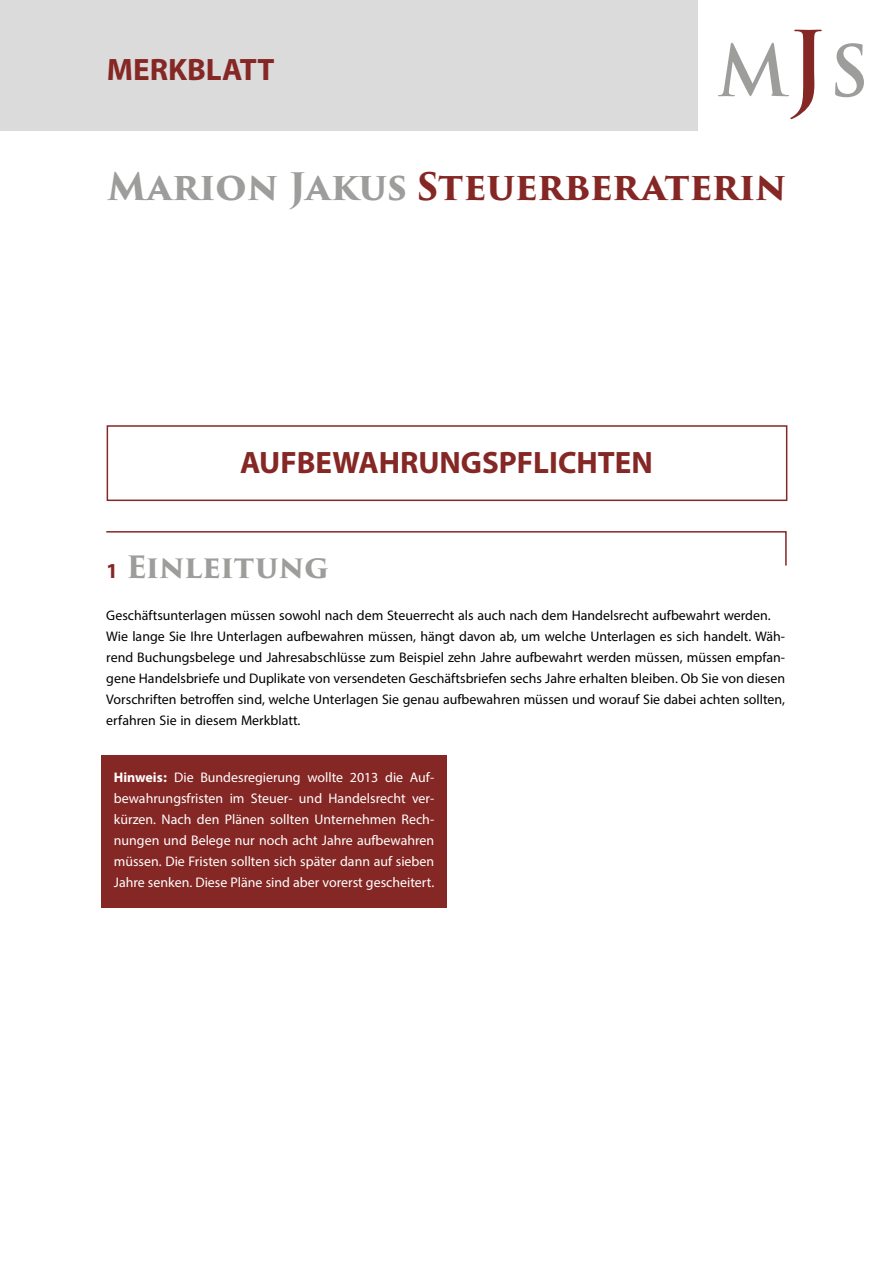
<style>
.page{position:relative;width:893px;height:1263px;background:#fff}
.page>*{position:absolute;margin:0;border:0;box-sizing:border-box;transform-origin:0 0}
.t1{font:700 43.5px "Myriad Arabic";color:#852724}
.t2{font:700 36.9px "Trajan Pro 3";letter-spacing:-.01em;color:#852724}
.t3{font:700 30px "Trajan Pro 3";letter-spacing:-.01em;color:#9d9d9c}
.t4{font:19.5px/21px "Myriad Arabic";color:#000}
.t5{font:19.5px/21px "Myriad Arabic";color:#fff;text-align:justify}
.s1{color:#9d9d9c}
.s2{font-family:"Myriad Arabic";color:#852724}
.s3{font-weight:700}
</style>
<div class="page">
<div style="left:0;top:0;width:697px;height:131px;background:#dbdbdb"></div>
<svg style="left:718px;top:30px;width:104px;height:89px"></svg>
<svg style="left:835px;top:43px;width:29px;height:54px"></svg>
<svg style="left:106px;top:531px;width:681px;height:35px"></svg>
<div style="left:107px;top:425px;width:680px;height:76px;border:2px solid #852724"></div>
<div style="left:101px;top:756px;width:346px;height:152px;background:#852724"></div>
<h1 class="t1" style="left:107px;top:40px;width:169px">MERKBLATT</h1>
<h2 class="t2" style="left:107px;top:159px;width:681px"><span class="s1">Marion Jakus</span> Steuerberaterin</h2>
<h1 class="t1" style="left:240px;top:433px;width:414px">AUFBEWAHRUNGSPFLICHTEN</h1>
<h3 class="t3" style="left:106px;top:545px;width:224px"><span class="s2">1</span> Einleitung</h3>
<p class="t4" style="left:106px;top:605px;width:680px">Geschäftsunterlagen müssen sowohl nach dem Steuerrecht als auch nach dem Handelsrecht aufbewahrt werden.<br>Wie lange Sie Ihre Unterlagen aufbewahren müssen, hängt davon ab, um welche Unterlagen es sich handelt. Wäh&shy;rend Buchungsbelege und Jahresabschlüsse zum Beispiel zehn Jahre aufbewahrt werden müssen, müssen empfan&shy;gene Handelsbriefe und Duplikate von versendeten Geschäftsbriefen sechs Jahre erhalten bleiben. Ob Sie von diesen Vorschriften betroffen sind, welche Unterlagen Sie genau aufbewahren müssen und worauf Sie dabei achten sollten, erfahren Sie in diesem Merkblatt.</p>
<p class="t5" style="left:114px;top:767px;width:322px"><span class="s3">Hinweis:</span> Die Bundesregierung wollte 2013 die Auf&shy;bewahrungsfristen im Steuer- und Handelsrecht ver&shy;kürzen. Nach den Plänen sollten Unternehmen Rech&shy;nungen und Belege nur noch acht Jahre aufbewahren müssen. Die Fristen sollten sich später dann auf sieben Jahre senken. Diese Pläne sind aber vorerst gescheitert.</p>
</div>
